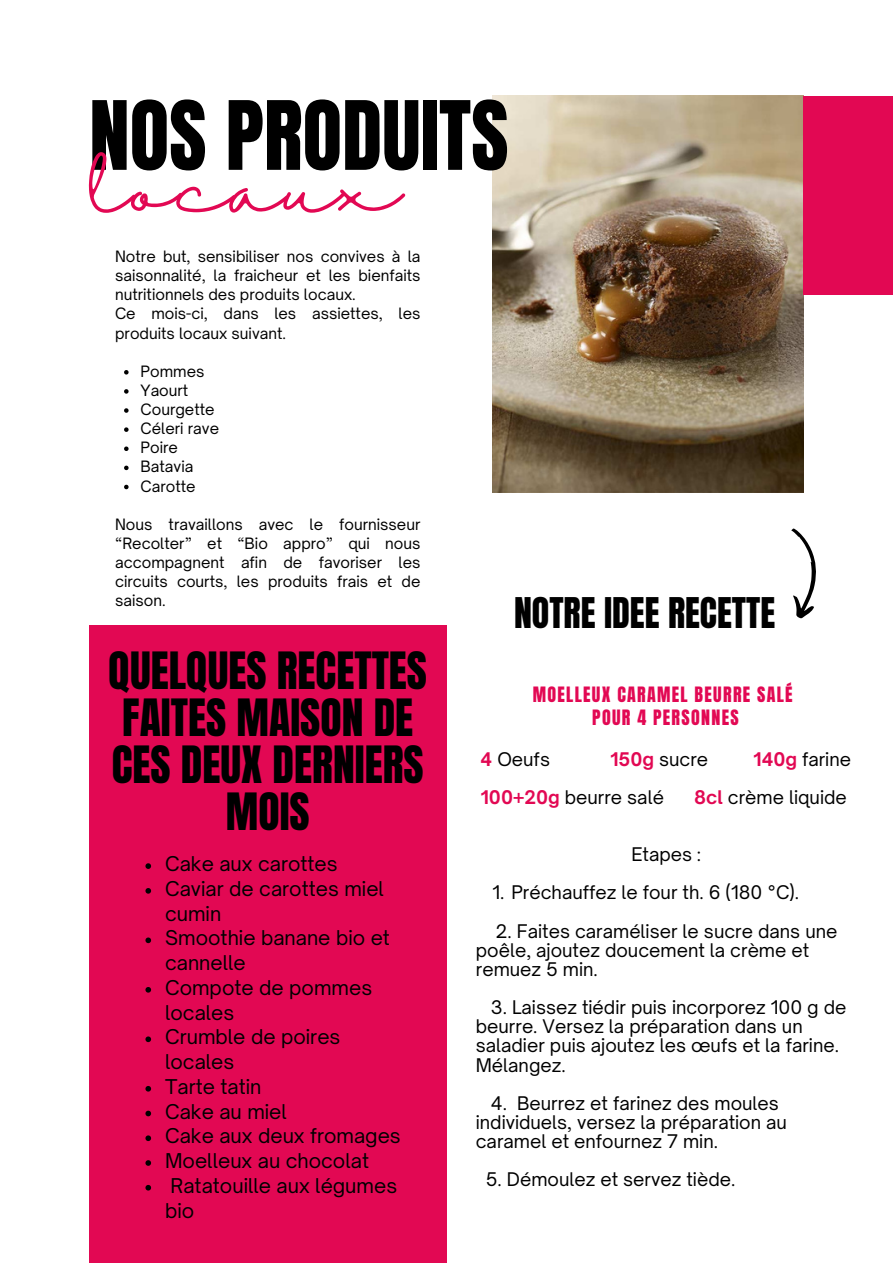
<style>
.page{position:relative;width:893px;height:1264px;background:#fff}
.page>*{position:absolute;margin:0;border:0;box-sizing:border-box;transform-origin:0 0}
.t1{font:81.15px "Anton";color:#000}
.t2{font:66.6px "Halimun";color:#e20853}
.t3{font:43.65px/47.2px "Anton";color:#000;text-align:center}
.t4{font:36px "Anton";color:#000}
.t5{font:19.5px/24.8px "Open Sauce One";color:#000}
.t6{font:18px/19px "Open Sauce One";color:#000}
.t7{font:18px "Anton";letter-spacing:.075em;color:#e20853}
.t8{font:15px/19px "Open Sauce One";color:#000;text-align:justify}
.s1{font-weight:700;color:#e20853}
</style>
<div class="page">
<img style="left:492px;top:96px;width:311px;height:397px">
<div style="left:89px;top:625px;width:357px;height:637px;background:#e20853"></div>
<div style="left:803px;top:96px;width:89px;height:198px;background:#e20853"></div>
<svg style="left:791px;top:528px;width:25px;height:91px"></svg>
<svg style="left:124px;top:370px;width:5px;height:4px"></svg>
<svg style="left:124px;top:389px;width:5px;height:4px"></svg>
<svg style="left:124px;top:408px;width:5px;height:5px"></svg>
<svg style="left:124px;top:427px;width:5px;height:5px"></svg>
<svg style="left:124px;top:446px;width:5px;height:5px"></svg>
<svg style="left:124px;top:465px;width:5px;height:5px"></svg>
<svg style="left:124px;top:485px;width:5px;height:4px"></svg>
<svg style="left:145px;top:863px;width:6px;height:5px"></svg>
<svg style="left:145px;top:888px;width:6px;height:5px"></svg>
<svg style="left:145px;top:937px;width:6px;height:6px"></svg>
<svg style="left:145px;top:987px;width:6px;height:5px"></svg>
<svg style="left:145px;top:1036px;width:6px;height:6px"></svg>
<svg style="left:145px;top:1086px;width:6px;height:5px"></svg>
<svg style="left:145px;top:1110px;width:6px;height:6px"></svg>
<svg style="left:145px;top:1135px;width:6px;height:6px"></svg>
<svg style="left:145px;top:1160px;width:6px;height:5px"></svg>
<svg style="left:145px;top:1184px;width:6px;height:6px"></svg>
<p class="t1" style="left:89px;top:77px;width:421px">NOS PRODUITS</p>
<p class="t2" style="left:89px;top:150px;width:314px">locaux</p>
<p class="t8" style="left:115px;top:247px;width:307px">Notre but, sensibiliser nos convives à la saisonnalité, la fraicheur et les bienfaits nutritionnels des produits locaux.</p>
<p class="t8" style="left:115px;top:304px;width:307px">Ce mois-ci, dans les assiettes, les produits locaux suivant.</p>
<p class="t8" style="left:140px;top:361px;width:65px">Pommes</p>
<p class="t8" style="left:140px;top:380px;width:49px">Yaourt</p>
<p class="t8" style="left:140px;top:400px;width:76px">Courgette</p>
<p class="t8" style="left:140px;top:419px;width:80px">Céleri rave</p>
<p class="t8" style="left:140px;top:438px;width:39px">Poire</p>
<p class="t8" style="left:140px;top:457px;width:54px">Batavia</p>
<p class="t8" style="left:140px;top:476px;width:57px">Carotte</p>
<p class="t8" style="left:115px;top:514px;width:307px">Nous travaillons avec le fournisseur “Recolter” et “Bio appro” qui nous accompagnent afin de favoriser les circuits courts, les produits frais et de saison.</p>
<p class="t3" style="left:108px;top:647px;width:320px">QUELQUES RECETTES<br>FAITES MAISON DE<br>CES DEUX DERNIERS<br>MOIS</p>
<p class="t5" style="left:165px;top:851px;width:174px">Cake aux carottes</p>
<p class="t5" style="left:165px;top:876px;width:220px">Caviar de carottes miel cumin</p>
<p class="t5" style="left:165px;top:925px;width:226px">Smoothie banane bio et cannelle</p>
<p class="t5" style="left:165px;top:975px;width:209px">Compote de pommes locales</p>
<p class="t5" style="left:165px;top:1024px;width:177px">Crumble de poires locales</p>
<p class="t5" style="left:165px;top:1073px;width:98px">Tarte tatin</p>
<p class="t5" style="left:165px;top:1098px;width:123px">Cake au miel</p>
<p class="t5" style="left:165px;top:1123px;width:237px">Cake aux deux fromages</p>
<p class="t5" style="left:165px;top:1148px;width:205px">Moelleux au chocolat</p>
<p class="t5" style="left:165px;top:1172px;width:233px">Ratatouille aux légumes bio</p>
<p class="t4" style="left:514px;top:586px;width:263px">NOTRE IDEE RECETTE</p>
<p class="t7" style="left:532px;top:681px;width:261px">MOELLEUX CARAMEL BEURRE SALÉ</p>
<p class="t7" style="left:592px;top:704px;width:148px">POUR 4 PERSONNES</p>
<p class="t6" style="left:480px;top:749px;width:71px"><span class="s1">4</span> Oeufs</p>
<p class="t6" style="left:610px;top:749px;width:99px"><span class="s1">150g</span> sucre</p>
<p class="t6" style="left:753px;top:749px;width:99px"><span class="s1">140g</span> farine</p>
<p class="t6" style="left:481px;top:787px;width:185px"><span class="s1">100+20g</span> beurre salé</p>
<p class="t6" style="left:694px;top:787px;width:154px"><span class="s1">8cl</span> crème liquide</p>
<p class="t6" style="left:631px;top:844px;width:71px">Etapes :</p>
<p class="t6" style="left:492px;top:883px;width:308px">1. Préchauffez le four th. 6 (180 °C).</p>
<p class="t6" style="left:476px;top:921px;width:363px;text-indent:20px">2. Faites caraméliser le sucre dans une poêle, ajoutez doucement la crème et remuez 5 min.</p>
<p class="t6" style="left:476px;top:997px;width:372px;text-indent:15px">3. Laissez tiédir puis incorporez 100 g de beurre. Versez la préparation dans un saladier puis ajoutez les œufs et la farine.<br>Mélangez.</p>
<p class="t6" style="left:476px;top:1093px;width:312px;text-indent:15px">4. Beurrez et farinez des moules individuels, versez la préparation au caramel et enfournez 7 min.</p>
<p class="t6" style="left:486px;top:1169px;width:251px">5. Démoulez et servez tiède.</p>
</div>
